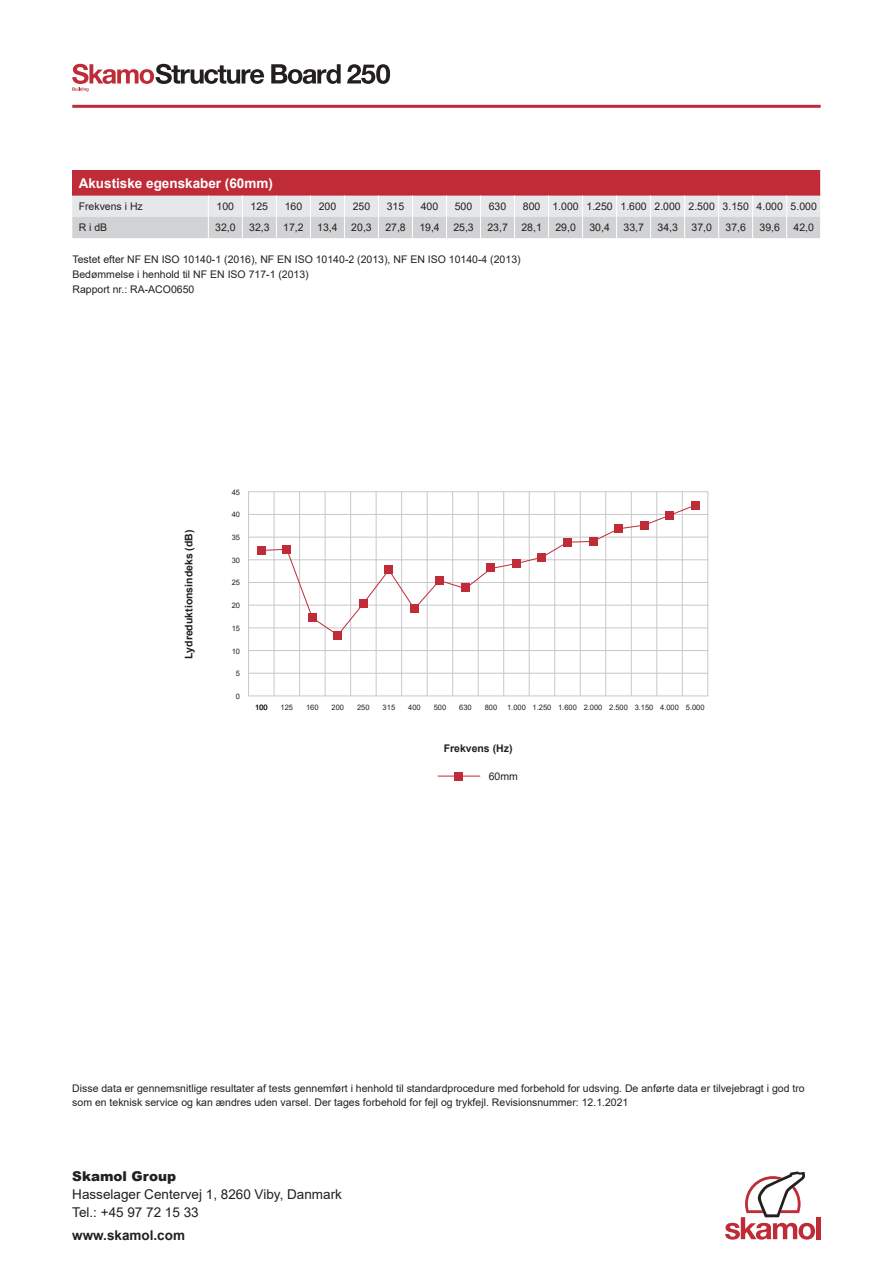
<style>
.page{position:relative;width:893px;height:1263px;background:#fff}
.page>*{position:absolute;margin:0;border:0;box-sizing:border-box;transform-origin:0 0}
.t1{font:13.5px/18px "Arial";color:#231f20}
.t2{font:700 13.5px "Arial";color:#fff}
.t3{font:700 13.5px "Arial";color:#231f20}
.t4{font:900 13.5px "Arial";color:#231f20}
.t5{font:10.5px/15px "Arial";color:#231f20}
.t6{font:700 10.5px "Arial";color:#231f20}
.t7{font:7.5px "Arial";color:#231f20}
</style>
<div class="page">
<svg style="left:271px;top:64px;width:70px;height:20px"></svg>
<svg style="left:347px;top:64px;width:43px;height:20px"></svg>
<svg style="left:72px;top:64px;width:192px;height:27px"></svg>
<hr style="left:72px;top:105px;width:749px;height:3px;background:#bf2b37">
<div style="left:816px;top:1217px;width:5px;height:22px;background:#bf2b37"></div>
<svg style="left:725px;top:1171px;width:90px;height:68px"></svg>
<svg style="left:72px;top:170px;width:749px;height:68px;background:#d19aa0"></svg>
<hr style="left:707px;top:491px;width:1px;height:205px;background:#c7c8ca">
<hr style="left:248px;top:491px;width:460px;height:1px;background:#c7c8ca">
<hr style="left:274px;top:491px;width:1px;height:205px;background:#c7c8ca">
<hr style="left:299px;top:491px;width:1px;height:205px;background:#c7c8ca">
<hr style="left:325px;top:491px;width:1px;height:205px;background:#c7c8ca">
<hr style="left:350px;top:491px;width:1px;height:205px;background:#c7c8ca">
<hr style="left:376px;top:491px;width:1px;height:205px;background:#c7c8ca">
<hr style="left:401px;top:491px;width:1px;height:205px;background:#c7c8ca">
<hr style="left:427px;top:491px;width:1px;height:205px;background:#c7c8ca">
<hr style="left:452px;top:491px;width:1px;height:205px;background:#c7c8ca">
<hr style="left:478px;top:491px;width:1px;height:205px;background:#c7c8ca">
<hr style="left:503px;top:491px;width:1px;height:205px;background:#c7c8ca">
<hr style="left:529px;top:491px;width:1px;height:205px;background:#c7c8ca">
<hr style="left:554px;top:491px;width:1px;height:205px;background:#c7c8ca">
<hr style="left:580px;top:491px;width:1px;height:205px;background:#c7c8ca">
<hr style="left:605px;top:491px;width:1px;height:205px;background:#c7c8ca">
<hr style="left:631px;top:491px;width:1px;height:205px;background:#c7c8ca">
<hr style="left:656px;top:491px;width:1px;height:205px;background:#c7c8ca">
<hr style="left:682px;top:491px;width:1px;height:205px;background:#c7c8ca">
<hr style="left:248px;top:491px;width:1px;height:205px;background:#c7c8ca">
<hr style="left:248px;top:695px;width:460px;height:1px;background:#c7c8ca">
<hr style="left:248px;top:673px;width:460px;height:1px;background:#c7c8ca">
<hr style="left:248px;top:650px;width:460px;height:1px;background:#c7c8ca">
<hr style="left:248px;top:627px;width:460px;height:1px;background:#c7c8ca">
<hr style="left:248px;top:605px;width:460px;height:1px;background:#c7c8ca">
<hr style="left:248px;top:582px;width:460px;height:1px;background:#c7c8ca">
<hr style="left:248px;top:559px;width:460px;height:1px;background:#c7c8ca">
<hr style="left:248px;top:537px;width:460px;height:1px;background:#c7c8ca">
<hr style="left:248px;top:514px;width:460px;height:1px;background:#c7c8ca">
<hr style="left:438px;top:776px;width:42px;height:1px;background:#bf2b37">
<div style="left:455px;top:772px;width:8px;height:8px;background:#bf2b37"></div>
<div style="left:257px;top:546px;width:9px;height:9px;background:#bf2b37"></div>
<div style="left:334px;top:631px;width:8px;height:8px;background:#bf2b37"></div>
<div style="left:691px;top:501px;width:8px;height:8px;background:#bf2b37"></div>
<svg style="left:261px;top:504px;width:435px;height:132px"></svg>
<p class="t2" style="left:79px;top:173px;width:196px">Akustiske egenskaber (60mm)</p>
<p class="t5" style="left:79px;top:199px;width:66px">Frekvens i Hz</p>
<p class="t5" style="left:217px;top:199px;width:19px">100</p>
<p class="t5" style="left:251px;top:199px;width:19px">125</p>
<p class="t5" style="left:285px;top:199px;width:19px">160</p>
<p class="t5" style="left:319px;top:199px;width:19px">200</p>
<p class="t5" style="left:353px;top:199px;width:19px">250</p>
<p class="t5" style="left:387px;top:199px;width:19px">315</p>
<p class="t5" style="left:421px;top:199px;width:19px">400</p>
<p class="t5" style="left:455px;top:199px;width:19px">500</p>
<p class="t5" style="left:489px;top:199px;width:19px">630</p>
<p class="t5" style="left:523px;top:199px;width:296px">800 1.000 1.250 1.600 2.000 2.500 3.150 4.000 5.000</p>
<p class="t5" style="left:79px;top:220px;width:30px">R i dB</p>
<p class="t5" style="left:215px;top:220px;width:22px">32,0</p>
<p class="t5" style="left:249px;top:220px;width:22px">32,3</p>
<p class="t5" style="left:283px;top:220px;width:22px">17,2</p>
<p class="t5" style="left:317px;top:220px;width:22px">13,4</p>
<p class="t5" style="left:351px;top:220px;width:22px">20,3</p>
<p class="t5" style="left:385px;top:220px;width:22px">27,8</p>
<p class="t5" style="left:419px;top:220px;width:22px">19,4</p>
<p class="t5" style="left:453px;top:220px;width:22px">25,3</p>
<p class="t5" style="left:487px;top:220px;width:22px">23,7</p>
<p class="t5" style="left:521px;top:220px;width:22px">28,1</p>
<p class="t5" style="left:555px;top:220px;width:22px">29,0</p>
<p class="t5" style="left:589px;top:220px;width:22px">30,4</p>
<p class="t5" style="left:623px;top:220px;width:22px">33,7</p>
<p class="t5" style="left:657px;top:220px;width:22px">34,3</p>
<p class="t5" style="left:691px;top:220px;width:22px">37,0</p>
<p class="t5" style="left:726px;top:220px;width:22px">37,6</p>
<p class="t5" style="left:760px;top:220px;width:22px">39,6</p>
<p class="t5" style="left:794px;top:220px;width:22px">42,0</p>
<p class="t5" style="left:72px;top:252px;width:450px">Testet efter NF EN ISO 10140-1 (2016), NF EN ISO 10140-2 (2013), NF EN ISO 10140-4 (2013)<br>Bedømmelse i henhold til NF EN ISO 717-1 (2013)<br>Rapport nr.: RA-ACO0650</p>
<p class="t7" style="left:232px;top:487px;width:10px">45</p>
<p class="t6" style="left:181px;top:659px;width:131px;rotate:-90deg">Lydreduktionsindeks (dB)</p>
<p class="t7" style="left:232px;top:509px;width:10px">40</p>
<p class="t7" style="left:232px;top:532px;width:10px">35</p>
<p class="t7" style="left:232px;top:555px;width:10px">30</p>
<p class="t7" style="left:232px;top:578px;width:10px">25</p>
<p class="t7" style="left:232px;top:600px;width:10px">20</p>
<p class="t7" style="left:232px;top:623px;width:10px">15</p>
<p class="t7" style="left:232px;top:646px;width:10px">10</p>
<p class="t7" style="left:236px;top:668px;width:6px">5</p>
<p class="t7" style="left:236px;top:691px;width:6px">0</p>
<p class="t7" style="left:255px;top:702px;width:14px">100</p>
<p class="t7" style="left:281px;top:702px;width:14px">125</p>
<p class="t7" style="left:306px;top:702px;width:14px">160</p>
<p class="t7" style="left:332px;top:702px;width:14px">200</p>
<p class="t7" style="left:357px;top:702px;width:14px">250</p>
<p class="t7" style="left:383px;top:702px;width:14px">315</p>
<p class="t7" style="left:408px;top:702px;width:14px">400</p>
<p class="t7" style="left:434px;top:702px;width:14px">500</p>
<p class="t7" style="left:459px;top:702px;width:14px">630</p>
<p class="t7" style="left:485px;top:702px;width:14px">800</p>
<p class="t7" style="left:507px;top:702px;width:199px">1.000 1.250 1.600 2.000 2.500 3.150 4.000 5.000</p>
<p class="t6" style="left:444px;top:741px;width:70px">Frekvens (Hz)</p>
<p class="t5" style="left:489px;top:769px;width:31px">60mm</p>
<p class="t5" style="left:72px;top:1081px;width:734px;line-height:13.5px">Disse data er gennemsnitlige resultater af tests gennemført i henhold til standardprocedure med forbehold for udsving. De anførte data er tilvejebragt i god tro som en teknisk service og kan ændres uden varsel. Der tages forbehold for fejl og trykfejl. Revisionsnummer: 12.1.2021</p>
<p class="t4" style="left:72px;top:1166px;width:105px">Skamol Group</p>
<p class="t1" style="left:72px;top:1185px;width:271px">Hasselager Centervej 1, 8260 Viby, Danmark<br>Tel.: +45 97 72 15 33</p>
<p class="t3" style="left:72px;top:1225px;width:114px">www.skamol.com</p>
</div>
